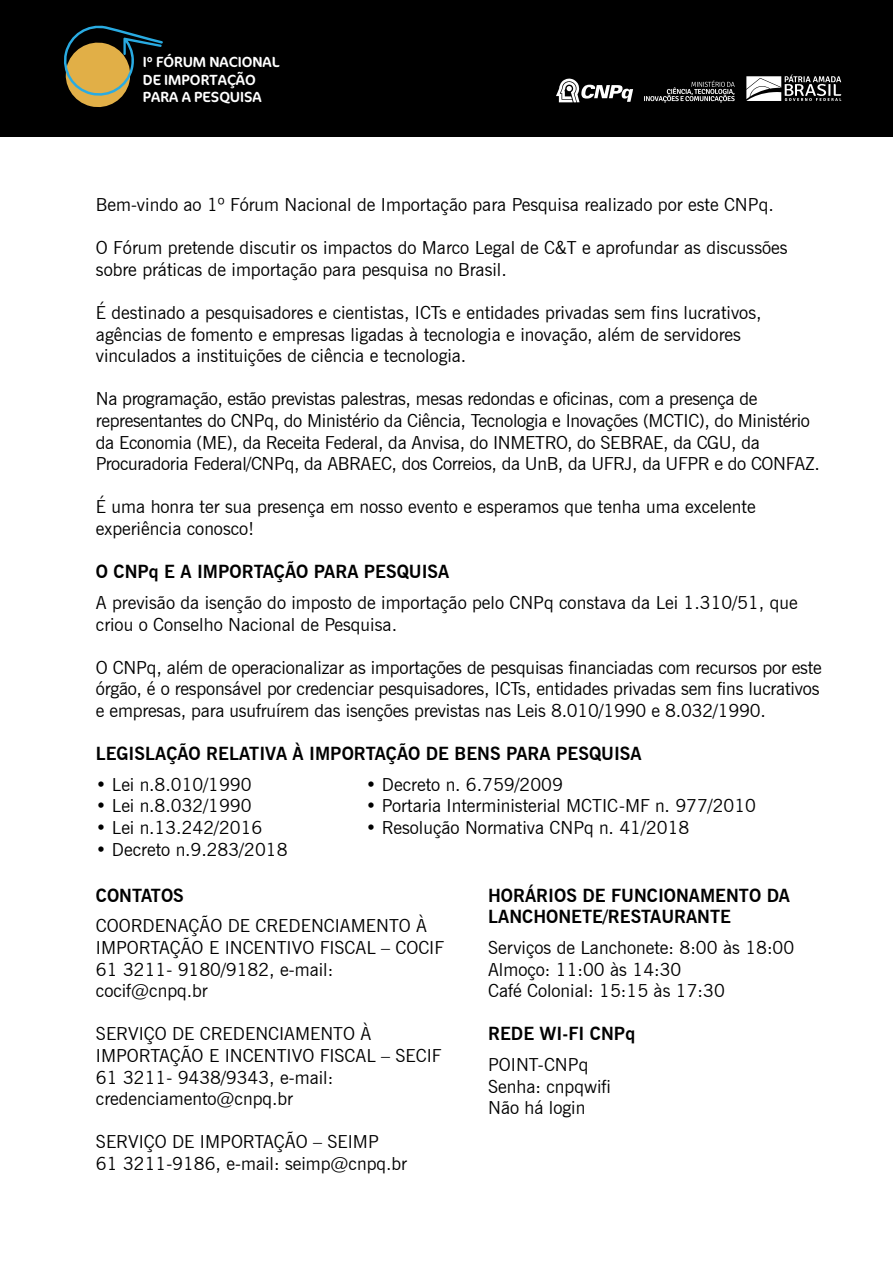
<style>
.page{position:relative;width:893px;height:1263px;background:#fff}
.page>*{position:absolute;margin:0;border:0;box-sizing:border-box;transform-origin:0 0}
.t1{font:18px/21.6px "News Gothic BT";color:#000}
.t2{font:18px/21.6px "News Gothic BT";letter-spacing:-.02em;color:#000}
.t3{font:700 18px/21.6px "News Gothic BT";color:#000}
.t4{font:14.85px/17.4px "Cocon";color:#fff}
</style>
<div class="page">
<div style="left:1px;top:0;width:892px;height:137px;background:#000"></div>
<svg style="left:64px;top:25px;width:99px;height:82px"></svg>
<svg style="left:644px;top:80px;width:91px;height:23px"></svg>
<svg style="left:556px;top:78px;width:77px;height:24px"></svg>
<svg style="left:746px;top:74px;width:95px;height:27px"></svg>
<p class="t4" style="left:143px;top:54px;width:138px">Iº FÓRUM NACIONAL<br>DE IMPORTAÇÃO<br>PARA A PESQUISA</p>
<p class="t1" style="left:96px;top:194px;width:679px">Bem-vindo ao 1º Fórum Nacional de Importação para Pesquisa realizado por este CNPq.</p>
<p class="t1" style="left:96px;top:237px;width:693px">O Fórum pretende discutir os impactos do Marco Legal de C&amp;T e aprofundar as discussões sobre práticas de importação para pesquisa no Brasil.</p>
<p class="t1" style="left:96px;top:302px;width:667px">É destinado a pesquisadores e cientistas, ICTs e entidades privadas sem fins lucrativos, agências de fomento e empresas ligadas à tecnologia e inovação, além de servidores vinculados a instituições de ciência e tecnologia.</p>
<p class="t2" style="left:96px;top:388px;width:725px">Na programação, estão previstas palestras, mesas redondas e oficinas, com a presença de representantes do CNPq, do Ministério da Ciência, Tecnologia e Inovações (MCTIC), do Ministério da Economia (ME), da Receita Federal, da Anvisa, do INMETRO, do SEBRAE, da CGU, da Procuradoria Federal/CNPq, da ABRAEC, dos Correios, da UnB, da UFRJ, da UFPR e do CONFAZ.</p>
<p class="t1" style="left:96px;top:496px;width:661px">É uma honra ter sua presença em nosso evento e esperamos que tenha uma excelente experiência conosco!</p>
<p class="t3" style="left:96px;top:561px;width:355px">O CNPq E A IMPORTAÇÃO PARA PESQUISA</p>
<p class="t1" style="left:96px;top:592px;width:703px">A previsão da isenção do imposto de importação pelo CNPq constava da Lei 1.310/51, que criou o Conselho Nacional de Pesquisa.</p>
<p class="t1" style="left:96px;top:656px;width:727px">O CNPq, além de operacionalizar as importações de pesquisas financiadas com recursos por este órgão, é o responsável por credenciar pesquisadores, ICTs, entidades privadas sem fins lucrativos e empresas, para usufruírem das isenções previstas nas Leis 8.010/1990 e 8.032/1990.</p>
<p class="t3" style="left:96px;top:743px;width:547px">LEGISLAÇÃO RELATIVA À IMPORTAÇÃO DE BENS PARA PESQUISA</p>
<p class="t1" style="left:96px;top:773px;width:157px">• Lei n.8.010/1990</p>
<p class="t1" style="left:366px;top:773px;width:198px">• Decreto n. 6.759/2009</p>
<p class="t1" style="left:96px;top:795px;width:157px">• Lei n.8.032/1990</p>
<p class="t1" style="left:366px;top:795px;width:392px">• Portaria Interministerial MCTIC-MF n. 977/2010</p>
<p class="t1" style="left:96px;top:817px;width:168px">• Lei n.13.242/2016</p>
<p class="t1" style="left:366px;top:817px;width:325px">• Resolução Normativa CNPq n. 41/2018</p>
<p class="t1" style="left:96px;top:838px;width:193px">• Decreto n.9.283/2018</p>
<p class="t3" style="left:96px;top:884px;width:89px">CONTATOS</p>
<p class="t1" style="left:96px;top:915px;width:350px">COORDENAÇÃO DE CREDENCIAMENTO À<br>IMPORTAÇÃO E INCENTIVO FISCAL – COCIF<br>61 3211- 9180/9182, e-mail: cocif@cnpq.br</p>
<p class="t1" style="left:96px;top:1023px;width:347px">SERVIÇO DE CREDENCIAMENTO À<br>IMPORTAÇÃO E INCENTIVO FISCAL – SECIF<br>61 3211- 9438/9343, e-mail: credenciamento@cnpq.br</p>
<p class="t1" style="left:96px;top:1131px;width:313px">SERVIÇO DE IMPORTAÇÃO – SEIMP<br>61 3211-9186, e-mail: seimp@cnpq.br</p>
<p class="t3" style="left:488px;top:884px;width:303px">HORÁRIOS DE FUNCIONAMENTO DA<br>LANCHONETE/RESTAURANTE</p>
<p class="t1" style="left:488px;top:937px;width:308px">Serviços de Lanchonete: 8:00 às 18:00<br>Almoço: 11:00 às 14:30<br>Café Colonial: 15:15 às 17:30</p>
<p class="t3" style="left:488px;top:1023px;width:149px">REDE WI-FI CNPq</p>
<p class="t1" style="left:488px;top:1054px;width:124px">POINT-CNPq<br>Senha: cnpqwifi<br>Não há login</p>
</div>
